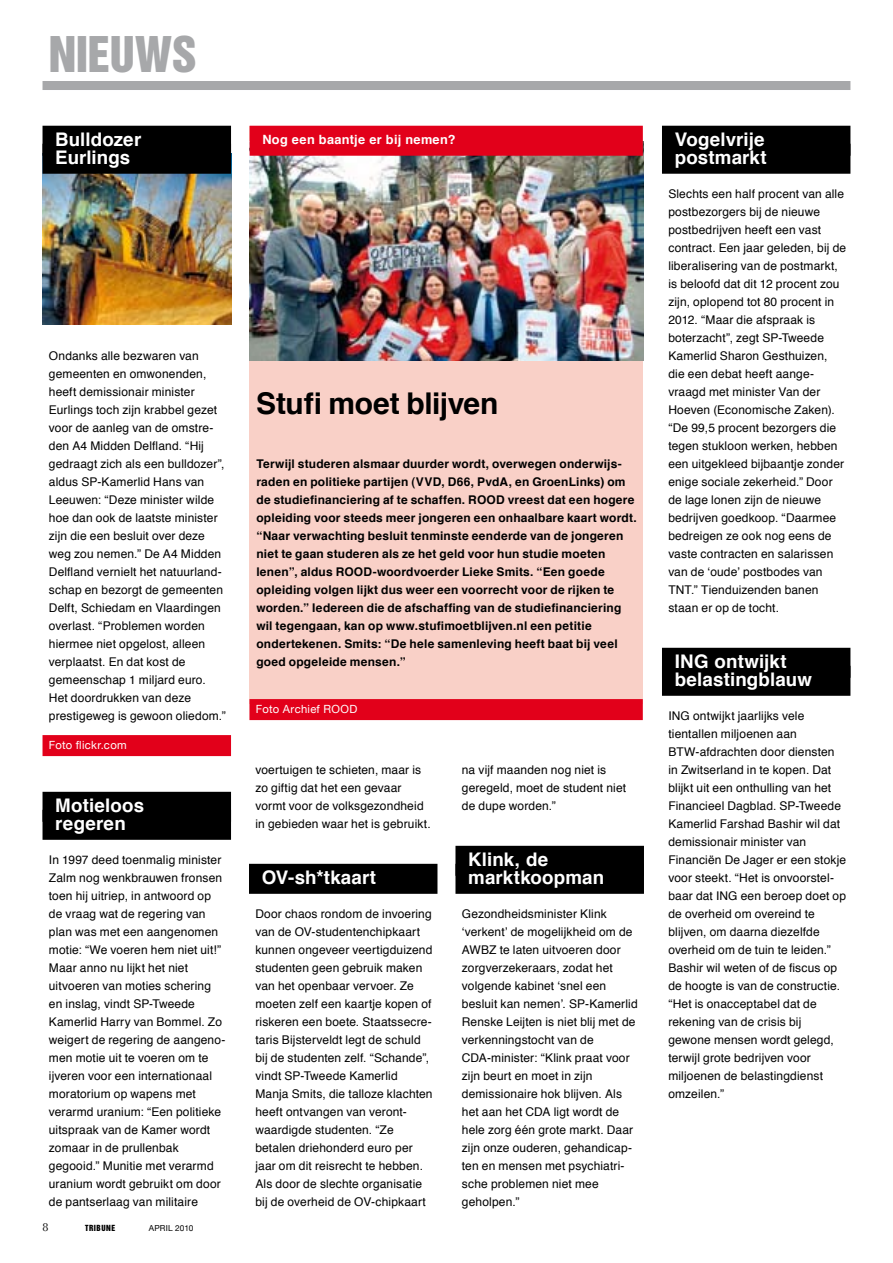
<style>
.page{position:relative;width:893px;height:1263px;background:#fff}
.page>*{position:absolute;margin:0;border:0;box-sizing:border-box;transform-origin:0 0}
.t1{font:45px "Helvetica Inserat";letter-spacing:-.01em;color:#a7a8aa}
.t2{font:700 30px "Helvetica";letter-spacing:-.01em;color:#000}
.t3{font:700 18.75px/18px "Helvetica";letter-spacing:.005em;color:#fff}
.t4{font:700 12.75px "Helvetica";letter-spacing:.025em;color:#fff}
.t5{font:12px/18px "Helvetica";letter-spacing:.01em;color:#000}
.t6{font:700 12px/18px "Helvetica";letter-spacing:.015em;color:#000}
.t7{font:12px "Baskerville";color:#000}
.t8{font:11.25px "Helvetica Neue";letter-spacing:.025em;color:#fff}
.t9{font:8.25px "Helvetica Neue";letter-spacing:.02em;color:#000}
.t10{font:7.8px "Helvetica Inserat";letter-spacing:.07em;color:#000}
</style>
<div class="page">
<img style="left:43px;top:174px;width:188px;height:151px">
<div style="left:43px;top:126px;width:188px;height:30px;background:#000"></div>
<div style="left:43px;top:144px;width:188px;height:30px;background:#000"></div>
<div style="left:43px;top:735px;width:188px;height:21px;background:#e2001a"></div>
<div style="left:43px;top:792px;width:188px;height:30px;background:#000"></div>
<div style="left:43px;top:810px;width:188px;height:30px;background:#000"></div>
<div style="left:43px;top:81px;width:807px;height:9px;background:#a7a8aa"></div>
<div style="left:250px;top:126px;width:393px;height:577px;background:#f9d0c7"></div>
<img style="left:250px;top:156px;width:393px;height:204px">
<div style="left:250px;top:126px;width:393px;height:30px;background:#e2001a"></div>
<div style="left:249px;top:699px;width:394px;height:21px;background:#e2001a"></div>
<div style="left:249px;top:864px;width:188px;height:30px;background:#000"></div>
<div style="left:455px;top:846px;width:189px;height:30px;background:#000"></div>
<div style="left:455px;top:864px;width:189px;height:30px;background:#000"></div>
<div style="left:662px;top:126px;width:188px;height:30px;background:#000"></div>
<div style="left:662px;top:144px;width:188px;height:30px;background:#000"></div>
<div style="left:662px;top:648px;width:188px;height:30px;background:#000"></div>
<div style="left:662px;top:666px;width:188px;height:30px;background:#000"></div>
<h1 class="t1" style="left:49px;top:27px;width:150px">NIEUWS</h1>
<h3 class="t3" style="left:55px;top:131px;width:88px">Bulldozer<br>Eurlings</h3>
<p class="t4" style="left:262px;top:129px;width:195px">Nog een baantje er bij nemen?</p>
<p class="t5" style="left:49px;top:347px;width:178px">Ondanks alle bezwaren van gemeenten en omwonenden, heeft demissionair minister<br>Eurlings toch zijn krabbel gezet voor de aanleg van de omstre&shy;den A4 Midden Delfland. “Hij gedraagt zich als een bulldozer”, aldus SP-Kamerlid Hans van<br>Leeuwen: “Deze minister wilde hoe dan ook de laatste minister zijn die een besluit over deze weg zou nemen.” De A4 Midden<br>Delfland vernielt het natuurland&shy;schap en bezorgt de gemeenten<br>Delft, Schiedam en Vlaardingen overlast. “Problemen worden hiermee niet opgelost, alleen verplaatst. En dat kost de gemeenschap 1 miljard euro.<br>Het doordrukken van deze prestigeweg is gewoon oliedom.”</p>
<p class="t8" style="left:49px;top:739px;width:79px">Foto flickr.com</p>
<h3 class="t3" style="left:55px;top:797px;width:90px">Motieloos regeren</h3>
<p class="t5" style="left:49px;top:851px;width:178px">In 1997 deed toenmalig minister<br>Zalm nog wenkbrauwen fronsen toen hij uitriep, in antwoord op de vraag wat de regering van plan was met een aangenomen motie: “We voeren hem niet uit!”<br>Maar anno nu lijkt het niet uitvoeren van moties schering en inslag, vindt SP-Tweede<br>Kamerlid Harry van Bommel. Zo weigert de regering de aangeno&shy;men motie uit te voeren om te ijveren voor een internationaal moratorium op wapens met verarmd uranium: “Een politieke uitspraak van de Kamer wordt zomaar in de prullenbak gegooid.” Munitie met verarmd uranium wordt gebruikt om door de pantserlaag van militaire</p>
<p class="t7" style="left:43px;top:1220px;width:7px">8</p>
<p class="t10" style="left:85px;top:1223px;width:32px">TRIBUNE</p>
<p class="t9" style="left:149px;top:1223px;width:46px">april 2010</p>
<h2 class="t2" style="left:256px;top:379px;width:244px">Stufi moet blijven</h2>
<p class="t6" style="left:256px;top:455px;width:382px">Terwijl studeren alsmaar duurder wordt, overwegen onderwijs&shy;raden en politieke partijen (VVD, D66, PvdA, en GroenLinks) om de studiefinanciering af te schaffen. ROOD vreest dat een hogere opleiding voor steeds meer jongeren een onhaalbare kaart wordt. “Naar verwachting besluit tenminste eenderde van de jongeren niet te gaan studeren als ze het geld voor hun studie moeten lenen”, aldus ROOD-woordvoerder Lieke Smits. “Een goede opleiding volgen lijkt dus weer een voorrecht voor de rijken te worden.” Iedereen die de afschaffing van de studiefinanciering wil tegengaan, kan op www.stufimoetblijven.nl een petitie ondertekenen. Smits: “De hele samenleving heeft baat bij veel goed opgeleide mensen.”</p>
<p class="t8" style="left:256px;top:703px;width:103px">Foto Archief ROOD</p>
<p class="t5" style="left:255px;top:761px;width:177px">voertuigen te schieten, maar is zo giftig dat het een gevaar vormt voor de volksgezondheid in gebieden waar het is gebruikt.</p>
<h3 class="t3" style="left:262px;top:869px;width:116px">OV-sh*tkaart</h3>
<p class="t5" style="left:255px;top:905px;width:179px">Door chaos rondom de invoering van de OV-studentenchipkaart kunnen ongeveer veertigduizend studenten geen gebruik maken van het openbaar vervoer. Ze moeten zelf een kaartje kopen of riskeren een boete. Staatssecre&shy;taris Bijsterveldt legt de schuld bij de studenten zelf. “Schande”, vindt SP-Tweede Kamerlid<br>Manja Smits, die talloze klachten heeft ontvangen van veront&shy;waardigde studenten. “Ze betalen driehonderd euro per jaar om dit reisrecht te hebben.<br>Als door de slechte organisatie bij de overheid de OV-chipkaart</p>
<p class="t5" style="left:462px;top:761px;width:166px">na vijf maanden nog niet is geregeld, moet de student niet de dupe worden.”</p>
<h3 class="t3" style="left:468px;top:851px;width:137px">Klink, de marktkoopman</h3>
<p class="t5" style="left:462px;top:905px;width:177px">Gezondheidsminister Klink ‘verkent’ de mogelijkheid om de<br>AWBZ te laten uitvoeren door zorgverzekeraars, zodat het volgende kabinet ‘snel een besluit kan nemen’. SP-Kamerlid<br>Renske Leijten is niet blij met de verkenningstocht van de<br>CDA-minister: “Klink praat voor zijn beurt en moet in zijn demissionaire hok blijven. Als het aan het CDA ligt wordt de hele zorg één grote markt. Daar zijn onze ouderen, gehandicap&shy;ten en mensen met psychiatri&shy;sche problemen niet mee geholpen.”</p>
<h3 class="t3" style="left:675px;top:131px;width:94px">Vogelvrije postmarkt</h3>
<p class="t5" style="left:668px;top:185px;width:179px">Slechts een half procent van alle postbezorgers bij de nieuwe postbedrijven heeft een vast contract. Een jaar geleden, bij de liberalisering van de postmarkt, is beloofd dat dit 12 procent zou zijn, oplopend tot 80 procent in<br>2012. “Maar die afspraak is boterzacht”, zegt SP-Tweede<br>Kamerlid Sharon Gesthuizen, die een debat heeft aange&shy;vraagd met minister Van der<br>Hoeven (Economische Zaken). “De 99,5 procent bezorgers die tegen stukloon werken, hebben een uitgekleed bijbaantje zonder enige sociale zekerheid.” Door de lage lonen zijn de nieuwe bedrijven goedkoop. “Daarmee bedreigen ze ook nog eens de vaste contracten en salarissen van de ‘oude’ postbodes van<br>TNT.” Tienduizenden banen staan er op de tocht.</p>
<h3 class="t3" style="left:675px;top:653px;width:139px">ING ontwijkt belastingblauw</h3>
<p class="t5" style="left:668px;top:707px;width:179px">ING ontwijkt jaarlijks vele tientallen miljoenen aan<br>BTW-afdrachten door diensten in Zwitserland in te kopen. Dat blijkt uit een onthulling van het<br>Financieel Dagblad. SP-Tweede<br>Kamerlid Farshad Bashir wil dat demissionair minister van<br>Financiën De Jager er een stokje voor steekt. “Het is onvoorstel&shy;baar dat ING een beroep doet op de overheid om overeind te blijven, om daarna diezelfde overheid om de tuin te leiden.”<br>Bashir wil weten of de fiscus op de hoogte is van de constructie. “Het is onacceptabel dat de rekening van de crisis bij gewone mensen wordt gelegd, terwijl grote bedrijven voor miljoenen de belastingdienst omzeilen.”</p>
</div>
